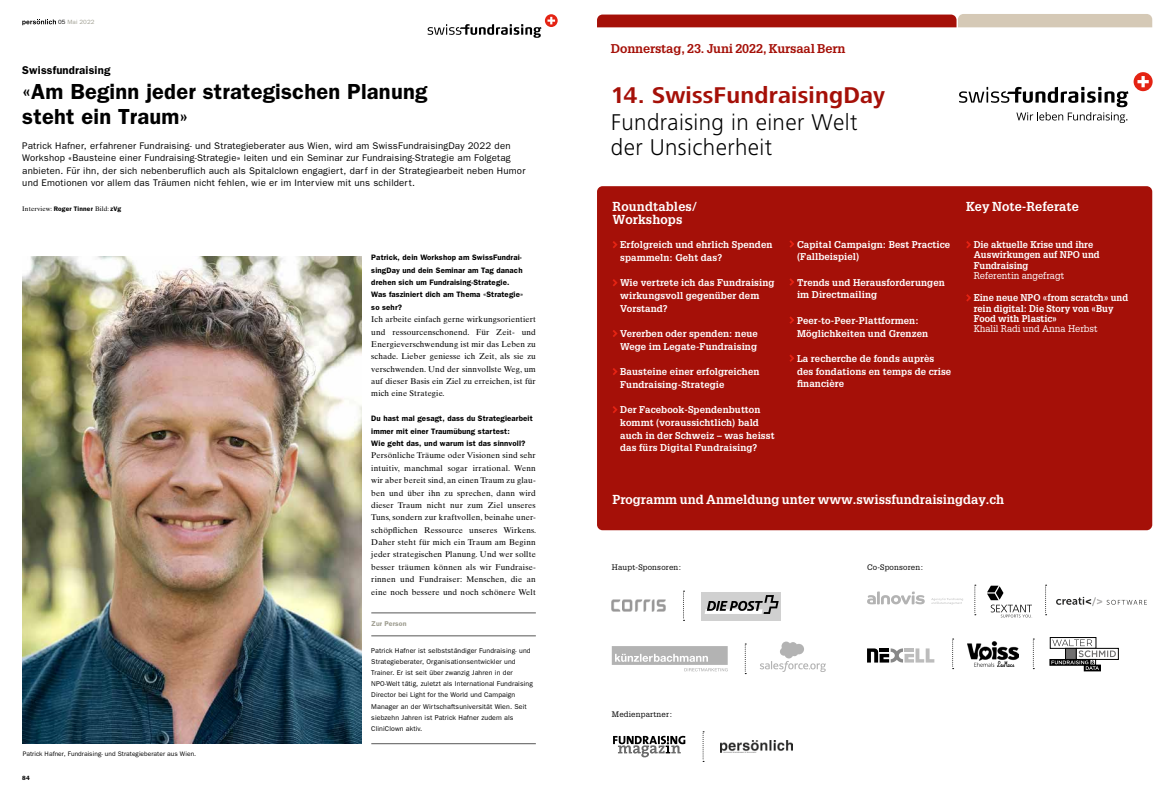
<style>
.page{position:relative;width:1166px;height:794px;background:#fff}
.page>*{position:absolute;margin:0;border:0;box-sizing:border-box;transform-origin:0 0}
.t1{font:300 23.62px/24.5px "Frutiger Next LT";letter-spacing:.015em;color:#000}
.t2{font:700 23.62px "Frutiger Next LT";letter-spacing:.01em;color:#a51008}
.t3{font:600 21.88px/24.8px "Franklin Gothic";letter-spacing:.01em;color:#000}
.t4{font:700 12.69px/13.1px "Glypha";color:#fff}
.t5{font:700 12.42px "Glypha";letter-spacing:-.01em;color:#a51008}
.t6{font:600 11.38px "Franklin Gothic";letter-spacing:.015em;color:#000}
.t7{font:700 9.62px/12.7px "Glypha";letter-spacing:.01em;color:#fff}
.t8{font:9.62px/12.3px "Franklin Gothic";letter-spacing:.02em;color:#000}
.t9{font:700 9.62px/10.1px "Glypha";letter-spacing:.01em;color:#fff;scale:.96 1}
.t10{font:9.62px "Glypha";color:#fff;scale:.96 1}
.t11{font:8.31px/12.3px "Times Ten";letter-spacing:.015em;color:#000;text-align:justify}
.t12{font:600 7.88px/12.3px "Franklin Gothic";letter-spacing:.015em;color:#000}
.t13{font:7.79px "Glypha";letter-spacing:.025em;color:#000}
.t14{font:7px/11.2px "Franklin Gothic";letter-spacing:.015em;color:#000}
.t15{font:600 7px "Franklin Gothic";letter-spacing:.015em;color:#9e9d90}
.t16{font:6.56px "Franklin Gothic";letter-spacing:.01em;color:#000}
.t17{font:6.56px "Times Ten";letter-spacing:.015em;color:#000}
.t18{font:6.12px "Franklin Gothic";letter-spacing:.015em;color:#9e9d90}
.t19{font:600 6.12px "Franklin Gothic";color:#000}
.s1{color:#000}
.s2{font-family:"Franklin Gothic";font-weight:600}
</style>
<div class="page">
<svg style="left:22px;top:19px;width:34px;height:6px"></svg>
<svg style="left:545px;top:14px;width:13px;height:13px"></svg>
<svg style="left:547px;top:17px;width:8px;height:7px"></svg>
<svg style="left:427px;top:24px;width:114px;height:14px"></svg>
<img style="left:22px;top:256px;width:339px;height:487px">
<svg style="left:597px;top:14px;width:555px;height:13px;background:#b8584c"></svg>
<svg style="left:1133px;top:72px;width:19px;height:19px"></svg>
<svg style="left:1137px;top:76px;width:12px;height:11px"></svg>
<svg style="left:959px;top:87px;width:169px;height:36px"></svg>
<div style="left:597px;top:186px;width:555px;height:344px;background:#a51008;border-radius:6px"></div>
<svg style="left:613px;top:241px;width:4px;height:7px"></svg>
<svg style="left:612px;top:279px;width:5px;height:7px"></svg>
<svg style="left:613px;top:330px;width:4px;height:7px"></svg>
<svg style="left:613px;top:368px;width:4px;height:7px"></svg>
<svg style="left:613px;top:406px;width:4px;height:7px"></svg>
<svg style="left:789px;top:240px;width:5px;height:8px"></svg>
<svg style="left:789px;top:278px;width:5px;height:8px"></svg>
<svg style="left:789px;top:316px;width:5px;height:8px"></svg>
<svg style="left:789px;top:354px;width:5px;height:8px"></svg>
<svg style="left:966px;top:241px;width:5px;height:7px"></svg>
<svg style="left:966px;top:294px;width:5px;height:7px"></svg>
<svg style="left:683px;top:591px;width:1px;height:30px"></svg>
<svg style="left:745px;top:643px;width:1px;height:31px"></svg>
<svg style="left:703px;top:731px;width:1px;height:31px"></svg>
<div style="left:701px;top:592px;width:80px;height:28px;background:#d0d0d0"></div>
<svg style="left:704px;top:595px;width:75px;height:19px"></svg>
<svg style="left:612px;top:646px;width:116px;height:25px"></svg>
<svg style="left:760px;top:641px;width:66px;height:31px"></svg>
<img style="left:612px;top:599px;width:53px;height:12px">
<svg style="left:974px;top:585px;width:2px;height:30px"></svg>
<svg style="left:1045px;top:585px;width:1px;height:30px"></svg>
<svg style="left:952px;top:639px;width:1px;height:30px"></svg>
<svg style="left:1033px;top:639px;width:1px;height:30px"></svg>
<svg style="left:1056px;top:597px;width:91px;height:9px"></svg>
<div style="left:1050px;top:637px;width:46px;height:11px;border:1px solid #000"></div>
<div style="left:1050px;top:659px;width:40px;height:6px;border:1px solid #000"></div>
<div style="left:1084px;top:665px;width:16px;height:6px;border:1px solid #000"></div>
<svg style="left:1051px;top:639px;width:65px;height:31px"></svg>
<svg style="left:867px;top:591px;width:58px;height:13px"></svg>
<svg style="left:931px;top:598px;width:32px;height:6px"></svg>
<svg style="left:867px;top:648px;width:67px;height:14px"></svg>
<img style="left:968px;top:641px;width:50px;height:26px">
<svg style="left:987px;top:585px;width:45px;height:32px"></svg>
<svg style="left:613px;top:736px;width:72px;height:21px"></svg>
<img style="left:721px;top:740px;width:71px;height:13px">
<hr style="left:371px;top:612px;width:165px;height:1px;background:#575756">
<hr style="left:371px;top:635px;width:165px;height:1px;background:#575756">
<hr style="left:371px;top:743px;width:165px;height:1px;background:#575756">
<p class="t18" style="left:58px;top:19px;width:38px"><span class="s1">05</span> Mai 2022</p>
<h3 class="t6" style="left:22px;top:64px;width:90px">Swissfundraising</h3>
<h2 class="t3" style="left:22px;top:79px;width:406px">«Am Beginn jeder strategischen Planung steht ein Traum»</h2>
<p class="t8" style="left:22px;top:139px;width:505px">Patrick Hafner, erfahrener Fundraising- und Strategieberater aus Wien, wird am SwissFundraisingDay 2022 den Workshop «Bausteine einer Fundraising-Strategie» leiten und ein Seminar zur Fundraising-Strategie am Folgetag anbieten. Für ihn, der sich nebenberuflich auch als Spitalclown engagiert, darf in der Strategiearbeit neben Humor und Emotionen vor allem das Träumen nicht fehlen, wie er im Interview mit uns schildert.</p>
<p class="t17" style="left:22px;top:204px;width:100px">Interview: <span class="s2">Roger Tinner</span> Bild: <span class="s2">zVg</span></p>
<p class="t12" style="left:371px;top:251px;width:153px">Patrick, dein Workshop am SwissFundrai&shy;singDay und dein Seminar am Tag danach drehen sich um Fundraising-Strategie.<br>Was fasziniert dich am Thema «Strategie» so sehr?</p>
<p class="t11" style="left:371px;top:313px;width:166px">Ich arbeite einfach gerne wirkungsorientiert und ressourcenschonend. Für Zeit- und Energieverschwendung ist mir das Leben zu schade. Lieber geniesse ich Zeit, als sie zu verschwenden. Und der sinnvollste Weg, um auf dieser Basis ein Ziel zu erreichen, ist für mich eine Strategie.</p>
<p class="t12" style="left:371px;top:412px;width:163px">Du hast mal gesagt, dass du Strategiearbeit immer mit einer Traumübung startest:<br>Wie geht das, und warum ist das sinnvoll?</p>
<p class="t11" style="left:371px;top:449px;width:166px">Persönliche Träume oder Visionen sind sehr intuitiv, manchmal sogar irrational. Wenn wir aber bereit sind, an einen Traum zu glau&shy;ben und über ihn zu sprechen, dann wird dieser Traum nicht nur zum Ziel unseres Tuns, sondern zur kraftvollen, beinahe uner&shy;schöpflichen Ressource unseres Wirkens.<br>Daher steht für mich ein Traum am Beginn jeder strategischen Planung. Und wer sollte besser träumen können als wir Fundraise&shy;rinnen und Fundraiser: Menschen, die an eine noch bessere und noch schönere Welt</p>
<p class="t15" style="left:371px;top:619px;width:37px">Zur Person</p>
<p class="t16" style="left:23px;top:749px;width:175px">Patrick Hafner, Fundraising- und Strategieberater aus Wien.</p>
<p class="t19" style="left:22px;top:774px;width:9px">84</p>
<p class="t14" style="left:371px;top:645px;width:163px">Patrick Hafner ist selbstständiger Fundraising- und Strategieberater, Organisationsentwickler und Trainer. Er ist seit über zwanzig Jahren in der NPO-Welt tätig, zuletzt als International Fundraising Director bei Light for the World und Campaign Manager an der Wirtschaftsuniversität Wien. Seit siebzehn Jahren ist Patrick Hafner zudem als CliniClown aktiv.</p>
<h3 class="t5" style="left:611px;top:41px;width:236px">Donnerstag, 23. Juni 2022, Kursaal Bern</h3>
<h1 class="t2" style="left:611px;top:82px;width:276px">14. SwissFundraisingDay</h1>
<h1 class="t1" style="left:611px;top:110px;width:248px">Fundraising in einer Welt der Unsicherheit</h1>
<h3 class="t4" style="left:612px;top:200px;width:86px">Roundtables/<br>Workshops</h3>
<p class="t7" style="left:620px;top:238px;width:154px">Erfolgreich und ehrlich Spenden spammeln: Geht das?</p>
<p class="t7" style="left:620px;top:276px;width:156px">Wie vertrete ich das Fundraising wirkungsvoll gegenüber dem<br>Vorstand?</p>
<p class="t7" style="left:620px;top:327px;width:139px">Vererben oder spenden: neue<br>Wege im Legate-Fundraising</p>
<p class="t7" style="left:620px;top:365px;width:141px">Bausteine einer erfolgreichen<br>Fundraising-Strategie</p>
<p class="t7" style="left:620px;top:403px;width:156px">Der Facebook-Spendenbutton kommt (voraussichtlich) bald auch in der Schweiz – was heisst das fürs Digital Fundraising?</p>
<p class="t7" style="left:797px;top:238px;width:155px">Capital Campaign: Best Practice (Fallbeispiel)</p>
<p class="t7" style="left:797px;top:276px;width:149px">Trends und Herausforderungen im Directmailing</p>
<p class="t7" style="left:797px;top:314px;width:133px">Peer-to-Peer-Plattformen:<br>Möglichkeiten und Grenzen</p>
<p class="t7" style="left:797px;top:352px;width:156px">La recherche de fonds auprès des fondations en temps de crise financière</p>
<h3 class="t4" style="left:966px;top:200px;width:114px">Key Note-Referate</h3>
<p class="t9" style="left:973px;top:240px;width:133px">Die aktuelle Krise und ihre<br>Auswirkungen auf NPO und<br>Fundraising</p>
<p class="t10" style="left:973px;top:269px;width:96px">Referentin angefragt</p>
<p class="t9" style="left:973px;top:293px;width:162px">Eine neue NPO «from scratch» und rein digital: Die Story von «Buy<br>Food with Plastic»</p>
<p class="t10" style="left:973px;top:322px;width:131px">Khalil Radi und Anna Herbst</p>
<h3 class="t4" style="left:612px;top:492px;width:393px">Programm und Anmeldung unter www.swissfundraisingday.ch</h3>
<p class="t13" style="left:612px;top:563px;width:71px">Haupt-Sponsoren:</p>
<p class="t13" style="left:612px;top:709px;width:62px">Medienpartner:</p>
<p class="t13" style="left:867px;top:563px;width:58px">Co-Sponsoren:</p>
</div>
